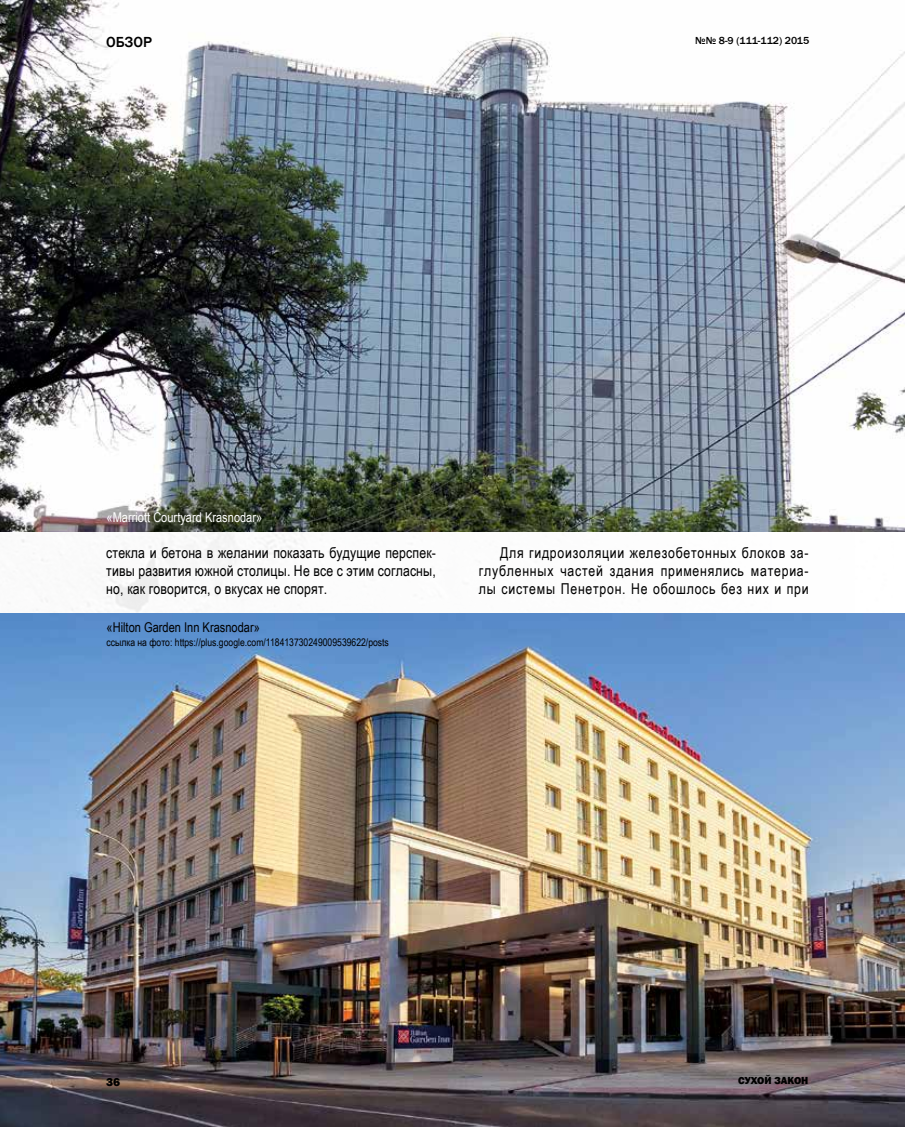
<style>
.page{position:relative;width:915px;height:1127px;background:#fff}
.page>*{position:absolute;margin:0;border:0;box-sizing:border-box;transform-origin:0 0}
.t1{font:15px/18px "Arial Narrow";letter-spacing:.03em;color:#000;text-align:justify}
.t2{font:500 15px "Franklin Gothic";color:#000}
.t3{font:13.5px "Arial Narrow";color:#fff}
.t4{font:13.5px "Arial Narrow";color:#000}
.t5{font:800 12px "Franklin Gothic";color:#000}
.t6{font:10.5px "Arial Narrow";color:#000}
.t7{font:500 10.5px "Franklin Gothic";color:#000}
.t8{font:800 10.5px "Franklin Gothic";color:#000}
</style>
<div class="page">
<img style="left:0;top:51px;width:905px;height:1076px">
<img style="left:0;top:0;width:904px;height:531px">
<img style="left:0;top:614px;width:904px;height:513px">
<p class="t2" style="left:106px;top:33px;width:47px">ОБЗОР</p>
<p class="t7" style="left:695px;top:34px;width:115px">№№ 8-9 (111-112) 2015</p>
<p class="t3" style="left:106px;top:508px;width:157px">«Marriott Courtyard Krasnodar»</p>
<p class="t1" style="left:106px;top:543px;width:331px">стекла и бетона в желании показать будущие перспек&shy;тивы развития южной столицы. Не все с этим согласны, но, как говорится, о вкусах не спорят.</p>
<p class="t1" style="left:478px;top:543px;width:331px;text-indent:21px">Для гидроизоляции железобетонных блоков за&shy;глубленных частей здания применялись материа&shy;лы системы Пенетрон. Не обошлось без них и при</p>
<p class="t4" style="left:106px;top:617px;width:155px">«Hilton Garden Inn Krasnodar»</p>
<p class="t6" style="left:106px;top:634px;width:284px">ссылка на фото: https://plus.google.com/118413730249009539622/posts</p>
<p class="t5" style="left:106px;top:1074px;width:16px">36</p>
<p class="t8" style="left:738px;top:1074px;width:72px">СУХОЙ ЗАКОН</p>
</div>
